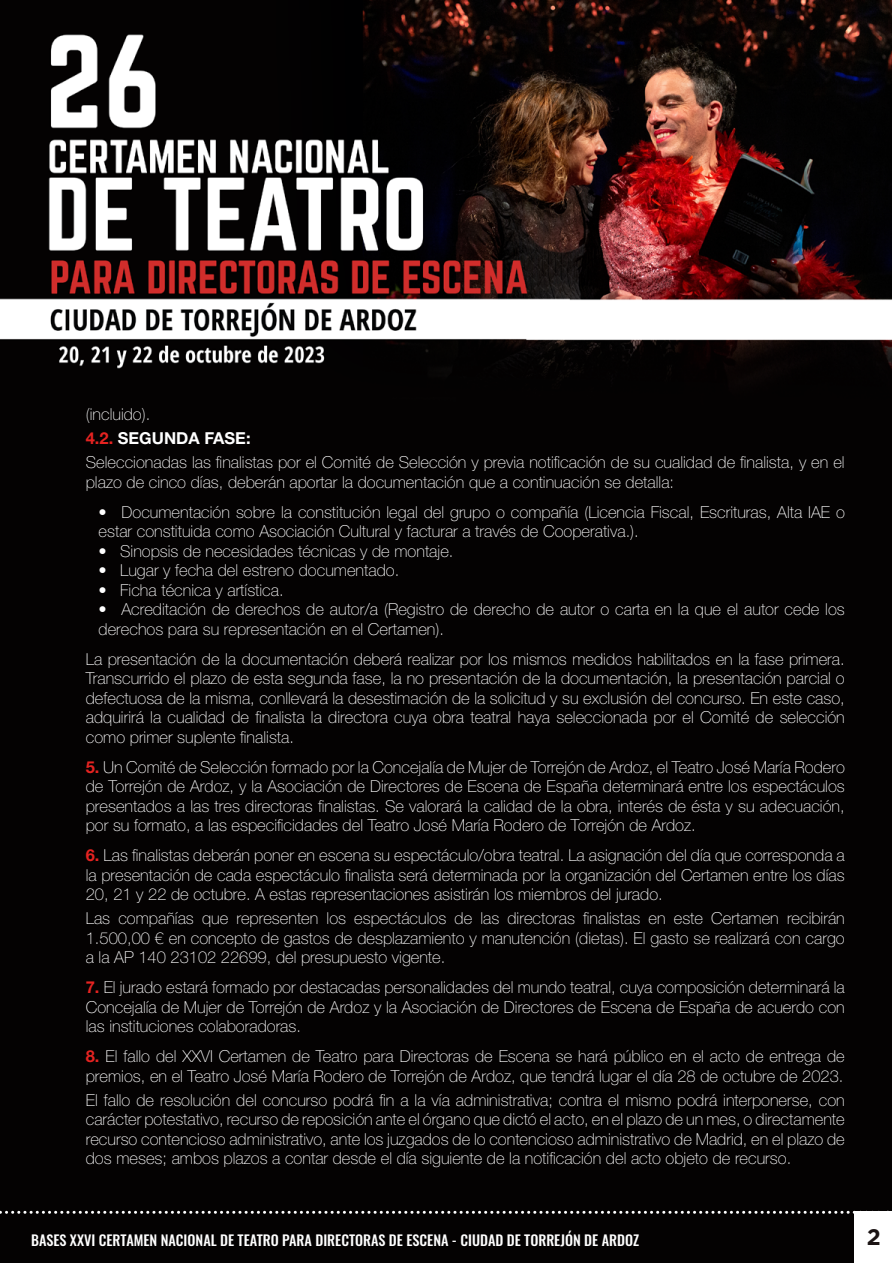
<style>
.page{position:relative;width:893px;height:1263px;background:#fff}
.page>*{position:absolute;margin:0;border:0;box-sizing:border-box;transform-origin:0 0}
.t1{font:700 22.5px "Gotham";color:#1b1414}
.t2{font:100 16.5px/19.5px "Helvetica Neue LT Std";color:#fff;text-align:justify}
.t3{font:14.25px "Oswald";color:#fff}
.s1{font-weight:700;color:#e52321}
.s2{font-weight:700}
</style>
<div class="page">
<img style="left:0;top:0;width:892px;height:1263px">
<svg style="left:0;top:1211px;width:855px;height:3px"></svg>
<div style="left:855px;top:1211px;width:38px;height:52px;background:#fff"></div>
<p class="t2" style="left:86px;top:402px;width:760px;line-height:24px;text-align:left">(incluido).<br><span class="s1">4.2.</span> <span class="s2">SEGUNDA FASE:<br></span>Seleccionadas las finalistas por el Comité de Selección y previa notificación de su cualidad de finalista, y en el</p>
<p class="t2" style="left:86px;top:472px;width:590px">plazo de cinco días, deberán aportar la documentación que a continuación se detalla:</p>
<p class="t2" style="left:99px;top:502px;width:748px">• Documentación sobre la constitución legal del grupo o compañía (Licencia Fiscal, Escrituras, Alta IAE o estar constituida como Asociación Cultural y facturar a través de Cooperativa.).</p>
<p class="t2" style="left:99px;top:541px;width:356px">• Sinopsis de necesidades técnicas y de montaje.</p>
<p class="t2" style="left:99px;top:560px;width:302px">• Lugar y fecha del estreno documentado.</p>
<p class="t2" style="left:99px;top:580px;width:187px">• Ficha técnica y artística.</p>
<p class="t2" style="left:99px;top:599px;width:748px">• Acreditación de derechos de autor/a (Registro de derecho de autor o carta en la que el autor cede los derechos para su representación en el Certamen).</p>
<p class="t2" style="left:86px;top:649px;width:761px">La presentación de la documentación deberá realizar por los mismos medidos habilitados en la fase primera.<br>Transcurrido el plazo de esta segunda fase, la no presentación de la documentación, la presentación parcial o defectuosa de la misma, conllevará la desestimación de la solicitud y su exclusión del concurso. En este caso, adquirirá la cualidad de finalista la directora cuya obra teatral haya seleccionada por el Comité de selección como primer suplente finalista.</p>
<p class="t2" style="left:86px;top:757px;width:760px"><span class="s1">5.</span> Un Comité de Selección formado por la Concejalía de Mujer de Torrejón de Ardoz, el Teatro José María Rodero de Torrejón de Ardoz, y la Asociación de Directores de Escena de España determinará entre los espectáculos presentados a las tres directoras finalistas. Se valorará la calidad de la obra, interés de ésta y su adecuación, por su formato, a las especificidades del Teatro José María Rodero de Torrejón de Ardoz.</p>
<p class="t2" style="left:86px;top:845px;width:761px"><span class="s1">6.</span> Las finalistas deberán poner en escena su espectáculo/obra teatral. La asignación del día que corresponda a la presentación de cada espectáculo finalista será determinada por la organización del Certamen entre los días 20, 21 y 22 de octubre. A estas representaciones asistirán los miembros del jurado.</p>
<p class="t2" style="left:86px;top:908px;width:760px">Las compañías que representen los espectáculos de las directoras finalistas en este Certamen recibirán 1.500,00 € en concepto de gastos de desplazamiento y manutención (dietas). El gasto se realizará con cargo a la AP 140 23102 22699, del presupuesto vigente.</p>
<p class="t2" style="left:86px;top:977px;width:760px"><span class="s1">7.</span> El jurado estará formado por destacadas personalidades del mundo teatral, cuya composición determinará la Concejalía de Mujer de Torrejón de Ardoz y la Asociación de Directores de Escena de España de acuerdo con las instituciones colaboradoras.</p>
<p class="t2" style="left:86px;top:1046px;width:760px"><span class="s1">8.</span> El fallo del XXVI Certamen de Teatro para Directoras de Escena se hará público en el acto de entrega de premios, en el Teatro José María Rodero de Torrejón de Ardoz, que tendrá lugar el día 28 de octubre de 2023.</p>
<p class="t2" style="left:86px;top:1090px;width:760px">El fallo de resolución del concurso podrá fin a la vía administrativa; contra el mismo podrá interponerse, con carácter potestativo, recurso de reposición ante el órgano que dictó el acto, en el plazo de un mes, o directamente recurso contencioso administrativo, ante los juzgados de lo contencioso administrativo de Madrid, en el plazo de dos meses; ambos plazos a contar desde el día siguiente de la notificación del acto objeto de recurso.</p>
<p class="t3" style="left:31px;top:1227px;width:609px">BASES XXVI CERTAMEN NACIONAL DE TEATRO PARA DIRECTORAS DE ESCENA - CIUDAD DE TORREJÓN DE ARDOZ</p>
<h1 class="t1" style="left:867px;top:1222px;width:16px">2</h1>
</div>
